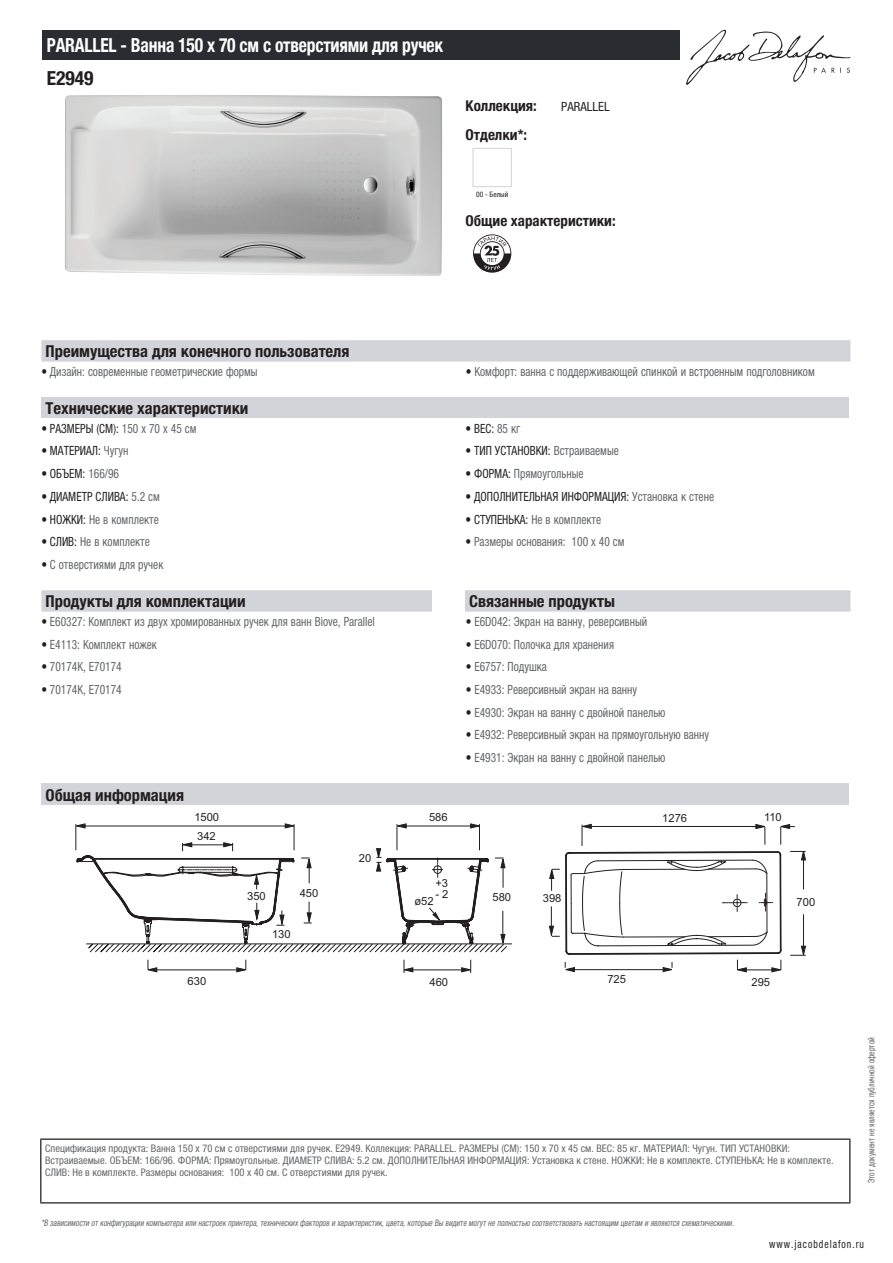
<style>
.page{position:relative;width:893px;height:1263px;background:#fff}
.page>*{position:absolute;margin:0;border:0;box-sizing:border-box;transform-origin:0 0}
.t1{font:700 condensed 19.5px "Helvetica Neue LTCYR";letter-spacing:-.01em;color:#fff;scale:.9 1}
.t2{font:700 condensed 19.5px "Helvetica Neue LTCYR";color:#231f20}
.t3{font:700 condensed 16.5px "Helvetica Neue LTCYR";color:#231f20}
.t4{font:700 condensed 15px "Helvetica Neue LTCYR";color:#231f20}
.t5{font:condensed 12.75px "Helvetica Neue LTCYR";color:#626568;scale:.9 1}
.t6{font:condensed 12.75px "Helvetica Neue LTCYR";color:#231f20;scale:.9 1}
.t7{font:condensed 12.75px "Helvetica Neue LTCYR";color:#231f20}
.t8{font:11.25px "Arial";color:#231f20}
.t9{font:condensed 11.25px "Helvetica Neue LTCYR";letter-spacing:.1em;color:#231f20;scale:.87 1}
.t10{font:condensed 10.5px/12px "Helvetica Neue LTCYR";color:#626568}
.t11{font:italic condensed 9px "Helvetica Neue LTCYR";color:#626568;scale:.87 1}
.t12{font:condensed 9px "Helvetica Neue LTCYR";color:#626568;scale:.87 1}
.t13{font:condensed 7.5px "Helvetica Neue LTCYR";color:#231f20}
.s1{color:#231f20}
.s2{color:#626568}
</style>
<div class="page">
<svg style="left:686px;top:30px;width:164px;height:55px"></svg>
<img style="left:65px;top:95px;width:377px;height:181px">
<div style="left:473px;top:148px;width:39px;height:39px;border:1px solid #d3d4da"></div>
<svg style="left:473px;top:234px;width:38px;height:39px"></svg>
<div style="left:41px;top:340px;width:809px;height:22px;background:#d3d4da"></div>
<div style="left:41px;top:397px;width:808px;height:21px;background:#d3d4da"></div>
<svg style="left:41px;top:590px;width:809px;height:22px"></svg>
<div style="left:432px;top:590px;width:33px;height:22px;background:#fff"></div>
<div style="left:41px;top:783px;width:808px;height:22px;background:#d3d4da"></div>
<svg style="left:75px;top:823px;width:731px;height:150px"></svg>
<div style="left:733px;top:899px;width:8px;height:8px;border:1px solid #231f20;border-radius:50%"></div>
<div style="left:43px;top:30px;width:637px;height:30px;background:#2a2c32"></div>
<hr style="left:40px;top:1138px;width:810px;height:2px;background:#040503">
<hr style="left:40px;top:1140px;width:1px;height:62px;background:#040503">
<hr style="left:849px;top:1140px;width:1px;height:62px;background:#040503">
<hr style="left:40px;top:1202px;width:810px;height:1px;background:#040503">
<h1 class="t1" style="left:47px;top:34px;width:442px">PARALLEL - Ванна 150 х 70 см с отверстиями для ручек</h1>
<h1 class="t2" style="left:47px;top:67px;width:48px">E2949</h1>
<p class="t4" style="left:466px;top:97px;width:73px">Коллекция:</p>
<p class="t7" style="left:561px;top:99px;width:50px">PARALLEL</p>
<p class="t4" style="left:466px;top:126px;width:63px">Отделки*:</p>
<p class="t13" style="left:476px;top:190px;width:34px">00 - Белый</p>
<p class="t4" style="left:466px;top:212px;width:152px">Общие характеристики:</p>
<p class="t3" style="left:46px;top:342px;width:305px">Преимущества для конечного пользователя</p>
<p class="t5" style="left:41px;top:364px;width:242px"><span class="s1">•</span> Дизайн: современные геометрические формы</p>
<p class="t5" style="left:466px;top:364px;width:389px"><span class="s1">•</span> Комфорт: ванна с поддерживающей спинкой и встроенным подголовником</p>
<p class="t3" style="left:46px;top:399px;width:204px">Технические характеристики</p>
<p class="t6" style="left:41px;top:421px;width:174px">• РАЗМЕРЫ (СМ): <span class="s2">150 x 70 x 45 см</span></p>
<p class="t6" style="left:466px;top:421px;width:62px">• ВЕС: <span class="s2">85 кг</span></p>
<p class="t6" style="left:41px;top:444px;width:98px">• МАТЕРИАЛ: <span class="s2">Чугун</span></p>
<p class="t6" style="left:466px;top:444px;width:172px">• ТИП УСТАНОВКИ: <span class="s2">Встраиваемые</span></p>
<p class="t6" style="left:41px;top:466px;width:88px">• ОБЪЕМ: <span class="s2">166/96</span></p>
<p class="t5" style="left:466px;top:466px;width:133px"><span class="s1">• ФОРМА:</span> Прямоугольные</p>
<p class="t6" style="left:41px;top:489px;width:133px">• ДИАМЕТР СЛИВА: <span class="s2">5.2 см</span></p>
<p class="t6" style="left:466px;top:489px;width:278px">• ДОПОЛНИТЕЛЬНАЯ ИНФОРМАЦИЯ: <span class="s2">Установка к стене</span></p>
<p class="t5" style="left:41px;top:512px;width:132px"><span class="s1">• НОЖКИ:</span> Не в комплекте</p>
<p class="t5" style="left:466px;top:512px;width:152px"><span class="s1">• СТУПЕНЬКА:</span> Не в комплекте</p>
<p class="t5" style="left:41px;top:535px;width:122px"><span class="s1">• СЛИВ:</span> Не в комплекте</p>
<p class="t5" style="left:466px;top:535px;width:178px"><span class="s1">•</span> Размеры основания: 100 x 40 см</p>
<p class="t5" style="left:41px;top:557px;width:137px"><span class="s1">•</span> С отверстиями для ручек</p>
<p class="t3" style="left:46px;top:592px;width:202px">Продукты для комплектации</p>
<p class="t3" style="left:469px;top:592px;width:147px">Связанные продукты</p>
<p class="t5" style="left:41px;top:614px;width:372px"><span class="s1">•</span> E60327: Комплект из двух хромированных ручек для ванн Biove, Parallel</p>
<p class="t5" style="left:466px;top:614px;width:203px"><span class="s1">•</span> E6D042: Экран на ванну, реверсивный</p>
<p class="t5" style="left:41px;top:637px;width:130px"><span class="s1">•</span> E4113: Комплект ножек</p>
<p class="t5" style="left:466px;top:637px;width:166px"><span class="s1">•</span> E6D070: Полочка для хранения</p>
<p class="t5" style="left:41px;top:660px;width:91px"><span class="s1">•</span> 70174K, E70174</p>
<p class="t5" style="left:466px;top:660px;width:92px"><span class="s1">•</span> E6757: Подушка</p>
<p class="t5" style="left:41px;top:682px;width:91px"><span class="s1">•</span> 70174K, E70174</p>
<p class="t5" style="left:466px;top:682px;width:192px"><span class="s1">•</span> E4933: Реверсивный экран на ванну</p>
<p class="t5" style="left:466px;top:705px;width:223px"><span class="s1">•</span> E4930: Экран на ванну с двойной панелью</p>
<p class="t5" style="left:466px;top:728px;width:272px"><span class="s1">•</span> E4932: Реверсивный экран на прямоугольную ванну</p>
<p class="t5" style="left:466px;top:750px;width:223px"><span class="s1">•</span> E4931: Экран на ванну с двойной панелью</p>
<p class="t3" style="left:46px;top:785px;width:140px">Общая информация</p>
<p class="t8" style="left:194px;top:809px;width:26px">1500</p>
<p class="t8" style="left:429px;top:810px;width:20px">586</p>
<p class="t8" style="left:662px;top:811px;width:26px">1276</p>
<p class="t8" style="left:197px;top:828px;width:20px">342</p>
<p class="t8" style="left:359px;top:851px;width:14px">20</p>
<p class="t8" style="left:764px;top:809px;width:19px">110</p>
<p class="t8" style="left:247px;top:888px;width:20px">350</p>
<p class="t8" style="left:300px;top:885px;width:20px">450</p>
<p class="t8" style="left:272px;top:926px;width:20px">130</p>
<p class="t8" style="left:435px;top:876px;width:14px">+3</p>
<p class="t8" style="left:435px;top:886px;width:15px">- 2</p>
<p class="t8" style="left:492px;top:889px;width:20px">580</p>
<p class="t8" style="left:543px;top:890px;width:20px">398</p>
<p class="t8" style="left:414px;top:893px;width:21px">ø52</p>
<p class="t8" style="left:797px;top:895px;width:20px">700</p>
<p class="t8" style="left:607px;top:971px;width:20px">725</p>
<p class="t8" style="left:188px;top:974px;width:20px">630</p>
<p class="t8" style="left:429px;top:975px;width:20px">460</p>
<p class="t8" style="left:751px;top:975px;width:20px">295</p>
<p class="t10" style="left:45px;top:1142px;width:790px">Спецификация продукта: Ванна 150 х 70 см с отверстиями для ручек. E2949. Коллекция: PARALLEL. РАЗМЕРЫ (СМ): 150 x 70 x 45 см. ВЕС: 85 кг. МАТЕРИАЛ: Чугун. ТИП УСТАНОВКИ:<br>Встраиваемые. ОБЪЕМ: 166/96. ФОРМА: Прямоугольные. ДИАМЕТР СЛИВА: 5.2 см. ДОПОЛНИТЕЛЬНАЯ ИНФОРМАЦИЯ: Установка к стене. НОЖКИ: Не в комплекте. СТУПЕНЬКА: Не в комплекте.<br>СЛИВ: Не в комплекте. Размеры основания: 100 x 40 см. С отверстиями для ручек.</p>
<p class="t11" style="left:41px;top:1218px;width:800px">*В зависимости отконфигурации компьютера или настроек принтера,техническихфакторов и характеристик,цвета,которые Вы видите могутне полностью соответствоватьнастоящим цветам и являются схематическими.</p>
<p class="t12" style="left:866px;top:1183px;width:169px;rotate:-90deg">Этот документ не является публичной офертой</p>
<p class="t9" style="left:769px;top:1237px;width:110px">www.jacobdelafon.ru</p>
</div>
